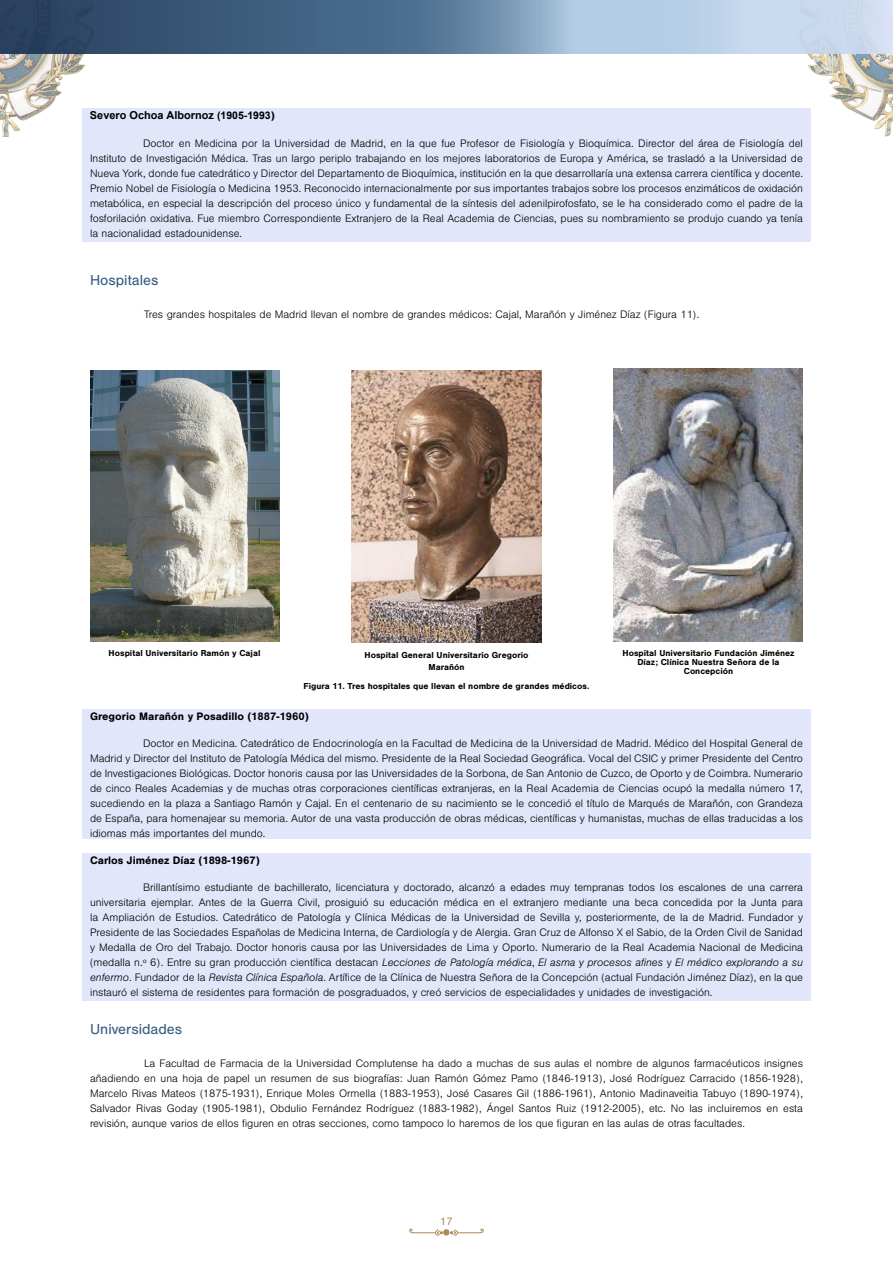
<style>
.page{position:relative;width:893px;height:1263px;background:#fff}
.page>*{position:absolute;margin:0;border:0;box-sizing:border-box;transform-origin:0 0}
.apartados_cuerpo{font:15px "Nimbus San";color:#375d81}
.Body_black{font:300 11.25px/15px "Nimbus San";color:#000;text-align:justify}
.Body_subtitle{font:700 11.25px "Nimbus San";color:#000}
.t1{font:11.25px "Nimbus San";color:#ad8954}
.t2{font:700 10.95px "Arial";color:#000}
.Captions{font:700 9px/9px "Nimbus San";color:#000;text-align:center}
.s1{font-size:10.5px}
.s2{font-family:"Nimbus San";font-size:11.25px}
.s3{font-style:italic}
</style>
<div class="page">
<img style="left:0;top:54px;width:86px;height:83px">
<img style="left:807px;top:54px;width:86px;height:83px">
<svg style="left:0;top:0;width:893px;height:54px;background:#748faa"></svg>
<svg style="left:409px;top:1229px;width:75px;height:7px"></svg>
<div style="left:82px;top:108px;width:729px;height:133px;background:#e1e6fa"></div>
<div style="left:82px;top:709px;width:729px;height:129px;background:#e1e6fa"></div>
<div style="left:82px;top:853px;width:729px;height:147px;background:#e1e6fa"></div>
<img style="left:614px;top:369px;width:189px;height:272px">
<img style="left:352px;top:370px;width:189px;height:272px">
<img style="left:90px;top:370px;width:189px;height:271px">
<p class="t2" style="left:90px;top:108px;width:186px">Severo Ochoa Albornoz <span class="s1">(1905-1993</span><span class="s2">)</span></p>
<p class="Body_black" style="left:90px;top:136px;width:715px;text-indent:53px">Doctor en Medicina por la Universidad de Madrid, en la que fue Profesor de Fisiología y Bioquímica. Director del área de Fisiología del Instituto de Investigación Médica. Tras un largo periplo trabajando en los mejores laboratorios de Europa y América, se trasladó a la Universidad de Nueva York, donde fue catedrático y Director del Departamento de Bioquímica, institución en la que desarrollaría una extensa carrera científica y docente.<br>Premio Nobel de Fisiología o Medicina 1953. Reconocido internacionalmente por sus importantes trabajos sobre los procesos enzimáticos de oxidación metabólica, en especial la descripción del proceso único y fundamental de la síntesis del adenilpirofosfato, se le ha considerado como el padre de la fosforilación oxidativa. Fue miembro Correspondiente Extranjero de la Real Academia de Ciencias, pues su nombramiento se produjo cuando ya tenía la nacionalidad estadounidense.</p>
<p class="apartados_cuerpo" style="left:90px;top:272px;width:70px">Hospitales</p>
<p class="Body_black" style="left:144px;top:307px;width:557px">Tres grandes hospitales de Madrid llevan el nombre de grandes médicos: Cajal, Marañón y Jiménez Díaz (Figura 11).</p>
<p class="Captions" style="left:109px;top:649px;width:153px">Hospital Universitario Ramón y Cajal</p>
<p class="Captions" style="left:364px;top:649px;width:165px;line-height:12px">Hospital General Universitario Gregorio<br>Marañón</p>
<p class="Captions" style="left:303px;top:682px;width:287px">Figura 11. Tres hospitales que llevan el nombre de grandes médicos.</p>
<p class="Captions" style="left:622px;top:649px;width:173px">Hospital Universitario Fundación Jiménez<br>Díaz; Clínica Nuestra Señora de la<br>Concepción</p>
<p class="Body_subtitle" style="left:90px;top:710px;width:221px">Gregorio Marañón y Posadillo (1887-1960)</p>
<p class="Body_black" style="left:90px;top:736px;width:714px;text-indent:53px">Doctor en Medicina. Catedrático de Endocrinología en la Facultad de Medicina de la Universidad de Madrid. Médico del Hospital General de Madrid y Director del Instituto de Patología Médica del mismo. Presidente de la Real Sociedad Geográfica. Vocal del CSIC y primer Presidente del Centro de Investigaciones Biológicas. Doctor honoris causa por las Universidades de la Sorbona, de San Antonio de Cuzco, de Oporto y de Coimbra. Numerario de cinco Reales Academias y de muchas otras corporaciones científicas extranjeras, en la Real Academia de Ciencias ocupó la medalla número 17, sucediendo en la plaza a Santiago Ramón y Cajal. En el centenario de su nacimiento se le concedió el título de Marqués de Marañón, con Grandeza de España, para homenajear su memoria. Autor de una vasta producción de obras médicas, científicas y humanistas, muchas de ellas traducidas a los idiomas más importantes del mundo.</p>
<p class="Body_subtitle" style="left:90px;top:854px;width:171px">Carlos Jiménez Díaz (1898-1967)</p>
<p class="Body_black" style="left:90px;top:880px;width:714px;text-indent:53px">Brillantísimo estudiante de bachillerato, licenciatura y doctorado, alcanzó a edades muy tempranas todos los escalones de una carrera universitaria ejemplar. Antes de la Guerra Civil, prosiguió su educación médica en el extranjero mediante una beca concedida por la Junta para la Ampliación de Estudios. Catedrático de Patología y Clínica Médicas de la Universidad de Sevilla y, posteriormente, de la de Madrid. Fundador y Presidente de las Sociedades Españolas de Medicina Interna, de Cardiología y de Alergia. Gran Cruz de Alfonso X el Sabio, de la Orden Civil de Sanidad y Medalla de Oro del Trabajo. Doctor honoris causa por las Universidades de Lima y Oporto. Numerario de la Real Academia Nacional de Medicina (medalla n.º 6). Entre su gran producción científica destacan <span class="s3">Lecciones de Patología médica</span>, <span class="s3">El asma y procesos afines</span> y <span class="s3">El médico explorando a su enfermo</span>. Fundador de la <span class="s3">Revista Clínica Española</span>. Artífice de la Clínica de Nuestra Señora de la Concepción (actual Fundación Jiménez Díaz), en la que instauró el sistema de residentes para formación de posgraduados, y creó servicios de especialidades y unidades de investigación.</p>
<p class="apartados_cuerpo" style="left:90px;top:1020px;width:94px">Universidades</p>
<p class="Body_black" style="left:90px;top:1056px;width:714px;text-indent:54px">La Facultad de Farmacia de la Universidad Complutense ha dado a muchas de sus aulas el nombre de algunos farmacéuticos insignes añadiendo en una hoja de papel un resumen de sus biografías: Juan Ramón Gómez Pamo (1846-1913), José Rodríguez Carracido (1856-1928), Marcelo Rivas Mateos (1875-1931), Enrique Moles Ormella (1883-1953), José Casares Gil (1886-1961), Antonio Madinaveitia Tabuyo (1890-1974), Salvador Rivas Goday (1905-1981), Obdulio Fernández Rodríguez (1883-1982), Ángel Santos Ruiz (1912-2005), etc. No las incluiremos en esta revisión, aunque varios de ellos figuren en otras secciones, como tampoco lo haremos de los que figuran en las aulas de otras facultades.</p>
<p class="t1" style="left:440px;top:1215px;width:14px">17</p>
</div>
